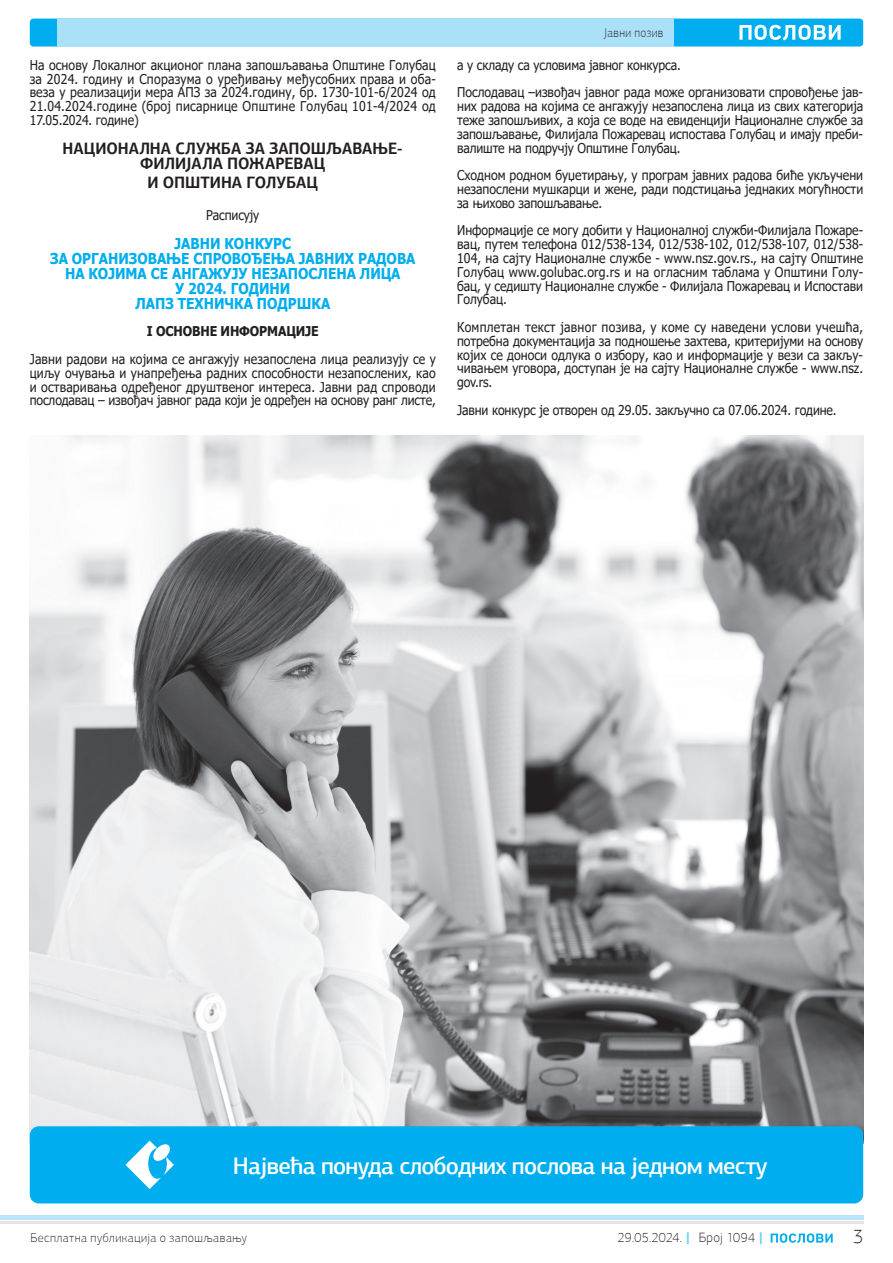
<style>
.page{position:relative;width:893px;height:1263px;background:#fff}
.page>*{position:absolute;margin:0;border:0;box-sizing:border-box;transform-origin:0 0}
.t1{font:500 24px "PF Agora Sans Pro";letter-spacing:-.03em;color:#fff}
.t2{font:100 19.5px "PF Agora Sans Pro";color:#231f20}
.t3{font:700 16.5px/15px "PF Agora Sans Pro";letter-spacing:-.005em;color:#231f20;text-align:center;scale:.93 1}
.t4{font:700 15px/15px "Tahoma";color:#00aeef;text-align:center;scale:.9 1}
.t5{font:13.5px/13.8px "Tahoma";letter-spacing:-.005em;color:#231f20;text-align:justify;scale:.91 1}
.t6{font:100 13.5px "PF Agora Sans Pro";letter-spacing:.015em;color:#231f20}
.t7{font:700 13.5px "Tahoma";letter-spacing:-.01em;color:#231f20;scale:.91 1}
.t8{font:100 12.75px "PF Agora Sans Pro";letter-spacing:.03em;color:#231f20;scale:.93 1}
.t9{font:100 12.6px "PF Agora Sans Pro";letter-spacing:.03em;color:#231f20}
.s1{font-weight:900;color:#6bcff6}
</style>
<div class="page">
<div style="left:0;top:1215px;width:863px;height:5px;background:#b9e5fa"></div>
<hr style="left:0;top:1221px;width:863px;height:2px;background:#e4e5e7">
<svg style="left:771px;top:1233px;width:62px;height:10px"></svg>
<div style="left:30px;top:19px;width:833px;height:28px;background:#00aeef;border-radius:4px"></div>
<div style="left:57px;top:19px;width:617px;height:28px;background:#abe0f9"></div>
<svg style="left:739px;top:25px;width:102px;height:15px"></svg>
<img style="left:30px;top:435px;width:833px;height:697px">
<div style="left:30px;top:1126px;width:833px;height:77px;background:#00aeef;border-radius:9px"></div>
<svg style="left:125px;top:1140px;width:49px;height:49px"></svg>
<p class="t5" style="left:30px;top:59px;width:448px">На основу Локалног акционог плана запошљавања Општине Голубац за 2024. годину и Споразума о уређивању међусобних права и оба&shy;веза у реализацији мера АПЗ за 2024.годину, бр. 1730-101-6/2024 од 21.04.2024.године (број писарнице Општине Голубац 101-4/2024 од 17.05.2024. године)</p>
<p class="t3" style="left:63px;top:141px;width:367px">НАЦИОНАЛНА СЛУЖБА ЗА ЗАПОШЉАВАЊЕ-<br>ФИЛИЈАЛА ПОЖАРЕВАЦ</p>
<p class="t3" style="left:147px;top:175px;width:185px">И ОПШТИНА ГОЛУБАЦ</p>
<p class="t5" style="left:206px;top:209px;width:60px">Расписују</p>
<p class="t4" style="left:50px;top:236px;width:408px">ЈАВНИ КОНКУРС<br>ЗА ОРГАНИЗОВАЊЕ СПРОВОЂЕЊА ЈАВНИХ РАДОВА<br>НА КОЈИМА СЕ АНГАЖУЈУ НЕЗАПОСЛЕНА ЛИЦА<br>У 2024. ГОДИНИ<br>ЛАПЗ ТЕХНИЧКА ПОДРШКА</p>
<p class="t7" style="left:147px;top:322px;width:190px">I ОСНОВНЕ ИНФОРМАЦИЈЕ</p>
<p class="t5" style="left:30px;top:353px;width:448px">Jавни радови на којима се ангажују незапослена лица реализују се у циљу очувања и унапређења радних способности незапослених, као и остваривања одређеног друштвеног интереса. Јавни рад спроводи послодавац – извођач јавног рада који је одређен на основу ранг листе,</p>
<p class="t8" style="left:604px;top:25px;width:65px">Јавни позив</p>
<p class="t5" style="left:457px;top:52px;width:448px;line-height:27.6px">а у складу са условима јавног конкурса.<br>Послодавац –извођач јавног рада може организовати спровођење јав-</p>
<p class="t5" style="left:457px;top:100px;width:448px">них радова на којима се ангажују незапослена лица из свих категорија теже запошљивих, а која се воде на евиденцији Националне службе за запошљавање, Филијала Пожаревац испостава Голубац и имају преби&shy;валиште на подручју Општине Голубац.</p>
<p class="t5" style="left:457px;top:169px;width:448px">Сходном родном буџетирању, у програм јавних радова биће укључени незапослени мушкарци и жене, ради подстицања једнаких могућности за њихово запошљавање.</p>
<p class="t5" style="left:457px;top:224px;width:448px">Информације се могу добити у Националној служби-Филијала Пожаре&shy;вац, путем телефона 012/538-134, 012/538-102, 012/538-107, 012/538- 104, на сајту Националне службе - www.nsz.gov.rs., на сајту Општине Голубац www.golubac.org.rs и на огласним таблама у Општини Голу&shy;бац, у седишту Националне службе - Филијала Пожаревац и Испостави Голубац.</p>
<p class="t5" style="left:457px;top:321px;width:448px">Комплетан текст јавног позива, у коме су наведени услови учешћа, потребна документација за подношење захтева, критеријуми на основу којих се доноси одлука о избору, као и информације у вези са закљу&shy;чивањем уговора, доступан је на сајту Националне службе - www.nsz. gov.rs.</p>
<p class="t5" style="left:457px;top:404px;width:419px">Јавни конкурс је отворен од 29.05. закључно са 07.06.2024. године.</p>
<h1 class="t1" style="left:233px;top:1151px;width:536px">Највећа понуда слободних послова на једном месту</h1>
<p class="t9" style="left:30px;top:1230px;width:218px">Бесплатна публикација о запошљавању</p>
<p class="t6" style="left:618px;top:1229px;width:147px">29.05.2024. <span class="s1">|</span> Број 1094 <span class="s1">|</span></p>
<h2 class="t2" style="left:853px;top:1225px;width:12px">3</h2>
</div>
